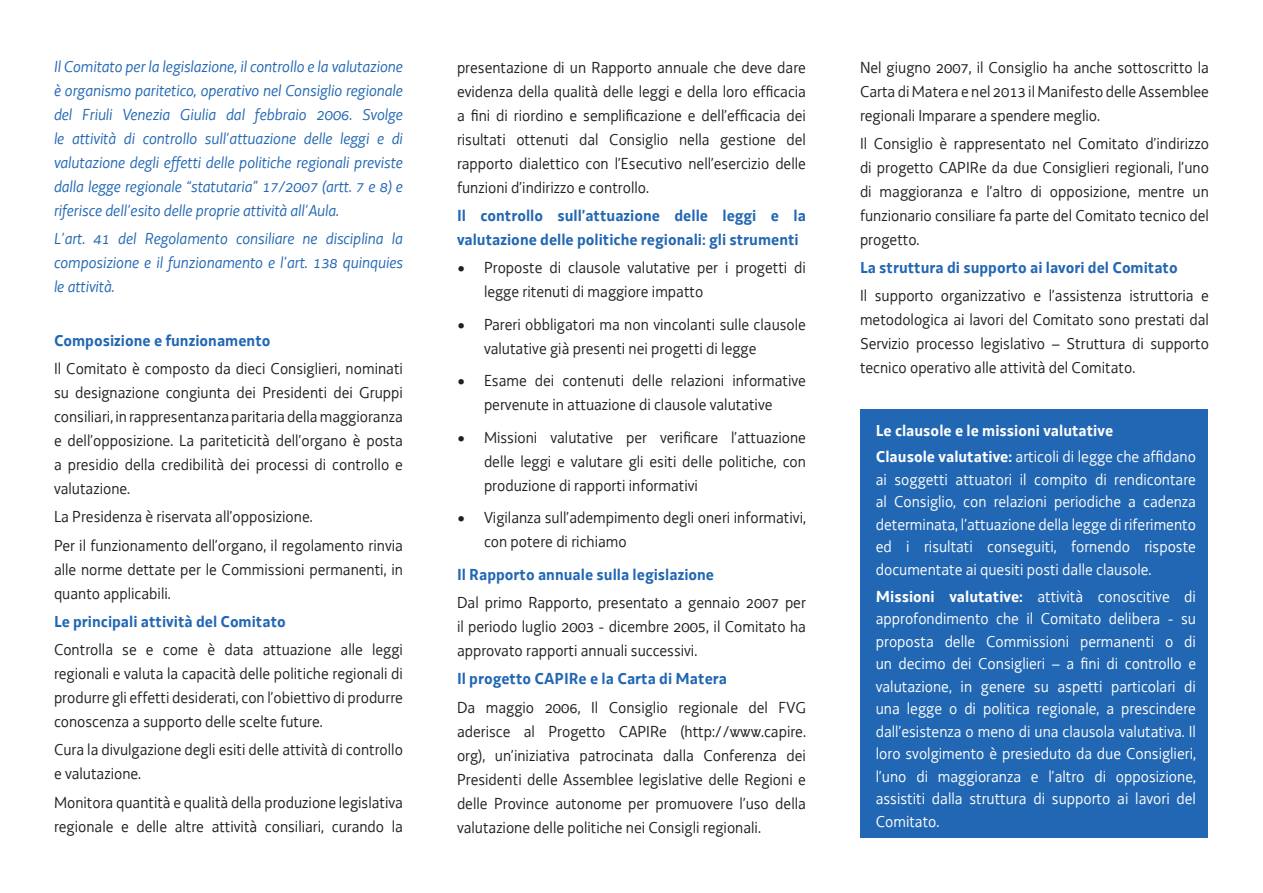
<style>
.page{position:relative;width:1263px;height:893px;background:#fff}
.page>*{position:absolute;margin:0;border:0;box-sizing:border-box;transform-origin:0 0}
.t1{font:16.5px/24px "Decima WE";color:#231f20;text-align:justify}
.t2{font:16.5px/22.5px "Decima WE";color:#fff;text-align:justify}
.t3{font:italic 16.5px/24px "Decima WE";color:#2267b3;text-align:justify}
.t4{font:700 16.5px/24px "Decima WE";color:#2267b3}
.t5{font:700 16.5px "Decima WE";color:#fff}
.s1{font-weight:700}
</style>
<div class="page">
<div style="left:861px;top:409px;width:347px;height:429px;background:#2267b3"></div>
<p class="t3" style="left:54px;top:54px;width:351px">Il Comitato per la legislazione, il controllo e la valutazione è organismo paritetico, operativo nel Consiglio regionale del Friuli Venezia Giulia dal febbraio 2006. Svolge le attività di controllo sull’attuazione delle leggi e di valutazione degli effetti delle politiche regionali previste dalla legge regionale “statutaria” 17/2007 (artt. 7 e 8) e riferisce dell’esito delle proprie attività all’Aula.</p>
<p class="t3" style="left:54px;top:226px;width:350px">L’art. 41 del Regolamento consiliare ne disciplina la composizione e il funzionamento e l’art. 138 quinquies le attività.</p>
<p class="t4" style="left:54px;top:329px;width:218px">Composizione e funzionamento</p>
<p class="t1" style="left:54px;top:357px;width:350px">Il Comitato è composto da dieci Consiglieri, nominati su designazione congiunta dei Presidenti dei Gruppi consiliari, in rappresentanza paritaria della maggioranza e dell’opposizione. La pariteticità dell’organo è posta a presidio della credibilità dei processi di controllo e valutazione.</p>
<p class="t1" style="left:54px;top:505px;width:260px">La Presidenza è riservata all’opposizione.</p>
<p class="t1" style="left:54px;top:533px;width:350px">Per il funzionamento dell’organo, il regolamento rinvia alle norme dettate per le Commissioni permanenti, in quanto applicabili.</p>
<p class="t4" style="left:54px;top:610px;width:233px">Le principali attività del Comitato</p>
<p class="t1" style="left:54px;top:638px;width:350px">Controlla se e come è data attuazione alle leggi regionali e valuta la capacità delle politiche regionali di produrre gli effetti desiderati, con l’obiettivo di produrre conoscenza a supporto delle scelte future.</p>
<p class="t1" style="left:54px;top:738px;width:350px">Cura la divulgazione degli esiti delle attività di controllo e valutazione.</p>
<p class="t1" style="left:54px;top:790px;width:350px">Monitora quantità e qualità della produzione legislativa regionale e delle altre attività consiliari, curando la</p>
<p class="t1" style="left:457px;top:55px;width:350px">presentazione di un Rapporto annuale che deve dare evidenza della qualità delle leggi e della loro efficacia a fini di riordino e semplificazione e dell’efficacia dei risultati ottenuti dal Consiglio nella gestione del rapporto dialettico con l’Esecutivo nell’esercizio delle funzioni d’indirizzo e controllo.</p>
<p class="t4" style="left:457px;top:204px;width:350px">Il controllo sull’attuazione delle leggi e la valutazione delle politiche regionali: gli strumenti</p>
<p class="t1" style="left:484px;top:256px;width:323px;text-indent:-27px">• Proposte di clausole valutative per i progetti di legge ritenuti di maggiore impatto</p>
<p class="t1" style="left:484px;top:312px;width:323px;text-indent:-27px">• Pareri obbligatori ma non vincolanti sulle clausole valutative già presenti nei progetti di legge</p>
<p class="t1" style="left:457px;top:369px;width:350px;text-align:center">• Esame dei contenuti delle relazioni informative pervenute in attuazione di clausole valutative</p>
<p class="t1" style="left:484px;top:425px;width:323px;text-indent:-27px">• Missioni valutative per verificare l’attuazione delle leggi e valutare gli esiti delle politiche, con produzione di rapporti informativi</p>
<p class="t1" style="left:484px;top:506px;width:323px;text-indent:-27px">• Vigilanza sull’adempimento degli oneri informativi, con potere di richiamo</p>
<p class="t4" style="left:457px;top:562px;width:259px">Il Rapporto annuale sulla legislazione</p>
<p class="t1" style="left:457px;top:591px;width:350px">Dal primo Rapporto, presentato a gennaio 2007 per il periodo luglio 2003 - dicembre 2005, il Comitato ha approvato rapporti annuali successivi.</p>
<p class="t4" style="left:457px;top:667px;width:272px">Il progetto CAPIRe e la Carta di Matera</p>
<p class="t1" style="left:457px;top:695px;width:350px">Da maggio 2006, Il Consiglio regionale del FVG aderisce al Progetto CAPIRe (http://www.capire. org), un’iniziativa patrocinata dalla Conferenza dei Presidenti delle Assemblee legislative delle Regioni e delle Province autonome per promuovere l’uso della valutazione delle politiche nei Consigli regionali.</p>
<p class="t1" style="left:860px;top:55px;width:350px">Nel giugno 2007, il Consiglio ha anche sottoscritto la Carta di Matera e nel 2013 il Manifesto delle Assemblee regionali Imparare a spendere meglio.</p>
<p class="t1" style="left:860px;top:132px;width:350px">Il Consiglio è rappresentato nel Comitato d’indirizzo di progetto CAPIRe da due Consiglieri regionali, l’uno di maggioranza e l’altro di opposizione, mentre un funzionario consiliare fa parte del Comitato tecnico del progetto.</p>
<p class="t4" style="left:860px;top:256px;width:319px">La struttura di supporto ai lavori del Comitato</p>
<p class="t1" style="left:860px;top:284px;width:350px">Il supporto organizzativo e l’assistenza istruttoria e metodologica ai lavori del Comitato sono prestati dal Servizio processo legislativo – Struttura di supporto tecnico operativo alle attività del Comitato.</p>
<p class="t5" style="left:876px;top:420px;width:239px">Le clausole e le missioni valutative</p>
<p class="t2" style="left:876px;top:446px;width:322px"><span class="s1">Clausole valutative:</span> articoli di legge che affidano ai soggetti attuatori il compito di rendicontare al Consiglio, con relazioni periodiche a cadenza determinata, l’attuazione della legge di riferimento ed i risultati conseguiti, fornendo risposte documentate ai quesiti posti dalle clausole.</p>
<p class="t2" style="left:876px;top:585px;width:322px"><span class="s1">Missioni valutative:</span> attività conoscitive di approfondimento che il Comitato delibera - su proposta delle Commissioni permanenti o di un decimo dei Consiglieri – a fini di controllo e valutazione, in genere su aspetti particolari di una legge o di politica regionale, a prescindere dall’esistenza o meno di una clausola valutativa. Il loro svolgimento è presieduto da due Consiglieri, l’uno di maggioranza e l’altro di opposizione, assistiti dalla struttura di supporto ai lavori del Comitato.</p>
</div>
